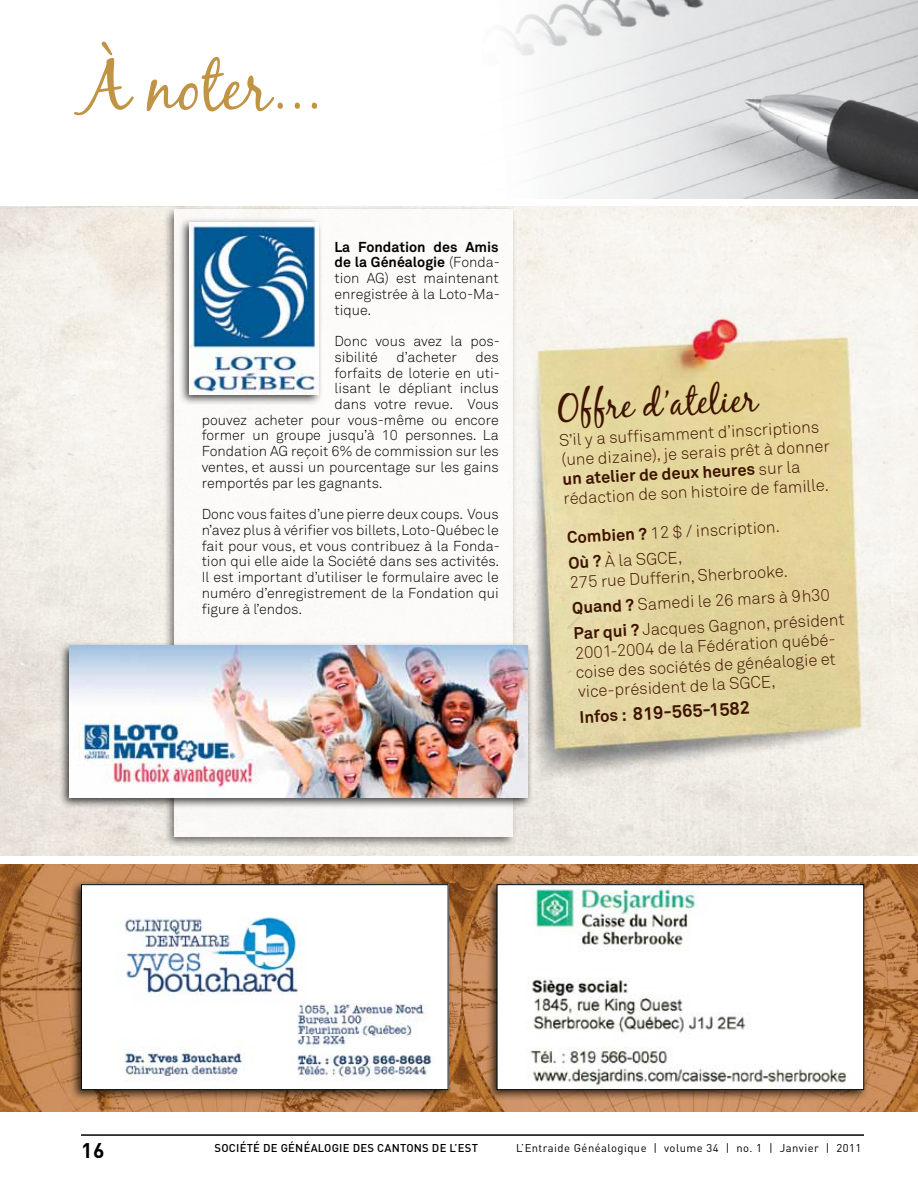
<style>
.page{position:relative;width:918px;height:1188px;background:#fff}
.page>*{position:absolute;margin:0;border:0;box-sizing:border-box;transform-origin:0 0}
.t1{font:67.5px "Black Jack";color:#c09444}
.t2{font:37.5px "Black Jack";color:#3e1300}
.t3{font:700 21px "DIN";color:#000}
.t4{font:700 18px "Akkurat";color:#3e1300}
.t5{font:300 16.5px/19.5px "Akkurat";color:#3e1300}
.t6{font:300 14.25px/15.8px "Akkurat";color:#000;text-align:justify}
.t7{font:11.25px "DIN";letter-spacing:.04em;color:#000}
.t8{font:500 11.25px "DIN";letter-spacing:.02em;color:#000}
.s1{font-weight:700}
.s2{font-size:16.5px}
</style>
<div class="page">
<img style="left:0;top:864px;width:918px;height:247px">
<div style="left:163px;top:205px;width:355px;height:644px;background:#000;opacity:.75"></div>
<div style="left:174px;top:210px;width:339px;height:627px;background:#fff"></div>
<img style="left:506px;top:0;width:412px;height:198px">
<hr style="left:81px;top:1135px;width:783px;height:1px;background:#000">
<img style="left:513px;top:309px;width:378px;height:501px">
<div style="left:58px;top:641px;width:475px;height:168px;background:#000;opacity:.75"></div>
<img style="left:70px;top:646px;width:458px;height:152px">
<div style="left:178px;top:218px;width:145px;height:188px;background:#000;opacity:.75"></div>
<img style="left:190px;top:222px;width:128px;height:173px">
<div style="left:69px;top:879px;width:384px;height:222px;background:#000;opacity:.75"></div>
<img style="left:83px;top:886px;width:363px;height:202px">
<div style="left:81px;top:884px;width:367px;height:206px;border:1px solid #000"></div>
<div style="left:485px;top:879px;width:384px;height:222px;background:#000;opacity:.75"></div>
<img style="left:500px;top:886px;width:359px;height:201px">
<div style="left:497px;top:884px;width:367px;height:206px;border:1px solid #000"></div>
<h1 class="t1" style="left:81px;top:46px;width:242px">À noter...</h1>
<p class="t6" style="left:334px;top:239px;width:167px"><span class="s1">La Fondation des Amis de la Généalogie</span> (Fonda&shy;tion AG) est maintenant enregistrée à la Loto-Ma&shy;tique.</p>
<p class="t6" style="left:334px;top:333px;width:167px">Donc vous avez la pos&shy;sibilité</p>
<p class="t6" style="left:397px;top:349px;width:62px">d’acheter</p>
<p class="t6" style="left:475px;top:349px;width:25px">des</p>
<p class="t6" style="left:334px;top:365px;width:167px">forfaits de loterie en uti-</p>
<p class="t6" style="left:334px;top:381px;width:166px">lisant le dépliant inclus</p>
<p class="t6" style="left:334px;top:396px;width:166px">dans votre revue. Vous</p>
<p class="t6" style="left:202px;top:412px;width:298px">pouvez acheter pour vous-même ou encore</p>
<p class="t6" style="left:202px;top:428px;width:299px">former un groupe jusqu’à 10 personnes. La</p>
<p class="t6" style="left:202px;top:444px;width:298px">Fondation AG reçoit 6% de commission sur les</p>
<p class="t6" style="left:202px;top:459px;width:299px">ventes, et aussi un pourcentage sur les gains</p>
<p class="t6" style="left:202px;top:475px;width:183px">remportés par les gagnants.</p>
<p class="t6" style="left:202px;top:507px;width:300px">Donc vous faites d’une pierre deux coups. Vous n’avez plus à vérifier vos billets, Loto-Québec le fait pour vous, et vous contribuez à la Fonda&shy;tion qui elle aide la Société dans ses activités.<br>Il est important d’utiliser le formulaire avec le numéro d’enregistrement de la Fondation qui figure à l’endos.</p>
<h2 class="t2" style="left:556px;top:386px;width:202px;rotate:-3deg">Offre d’atelier</h2>
<p class="t5" style="left:559px;top:431px;width:271px;rotate:-3deg">S’il y a suffi samment d’inscriptions (une dizaine), je serais prêt à donner <span class="s1">un atelier de deux heures</span> sur la rédaction de son histoire de famille.</p>
<p class="t5" style="left:567px;top:525px;width:215px;line-height:25.5px;rotate:-3deg"><span class="s1">Combien ?</span> 12 $ / inscription.<br><span class="s1">Où ?</span> À la SGCE,</p>
<p class="t5" style="left:569px;top:570px;width:274px;line-height:25.5px;rotate:-3deg">275 rue Dufferin, Sherbrooke.<br><span class="s1">Quand ?</span> Samedi le 26 mars à 9h30<br><span class="s1">Par qui ?</span> Jacques Gagnon, président</p>
<p class="t5" style="left:574px;top:643px;width:264px;text-align:justify;rotate:-3deg">2001-2004 de la Fédération québé&shy;coise des sociétés de généalogie et vice-président de la SGCE,</p>
<p class="t4" style="left:579px;top:705px;width:172px;rotate:-3deg"><span class="s2">Infos :</span> 819-565-1582</p>
<h3 class="t3" style="left:81px;top:1136px;width:25px">16</h3>
<p class="t8" style="left:214px;top:1140px;width:265px">SOCIÉTÉ DE GÉNÉALOGIE DES CANTONS DE L’EST</p>
<p class="t7" style="left:516px;top:1141px;width:347px">L’Entraide Généalogique | volume 34 | no. 1 | Janvier | 2011</p>
</div>
